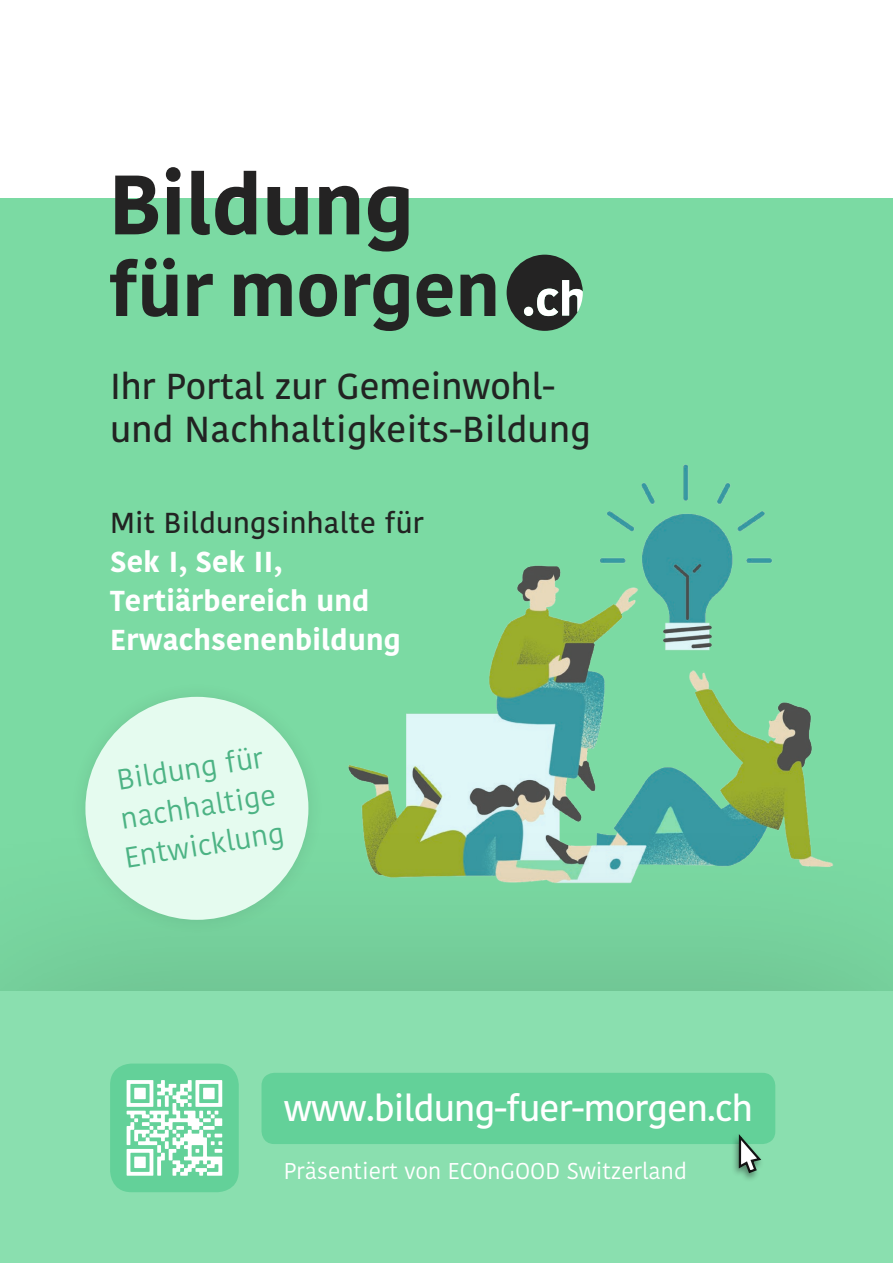
<style>
.page{position:relative;width:893px;height:1263px;background:#fff}
.page>*{position:absolute;margin:0;border:0;box-sizing:border-box;transform-origin:0 0}
.t1{font:500 36.22px "Kohinoor Bangla";letter-spacing:-.02em;color:#fff}
.t2{font:500 36px/42.8px "Kohinoor Bangla";letter-spacing:.01em;color:#222322}
.t3{font:700 28.8px/38.8px "Kohinoor Bangla";letter-spacing:.01em;color:#fff}
.t4{font:28.8px/38.8px "Kohinoor Bangla";color:#4cb384}
.t5{font:500 28.8px "Kohinoor Bangla";letter-spacing:.01em;color:#222322}
.t6{font:22.8px "Kohinoor Bangla";color:#fff}
</style>
<div class="page">
<div style="left:0;top:198px;width:893px;height:793px;background:#7bdaa3"></div>
<img style="left:348px;top:464px;width:464px;height:341px">
<div style="left:0;top:805px;width:893px;height:458px;background:#131413;opacity:.2"></div>
<div style="left:0;top:991px;width:893px;height:272px;background:#8adfaf"></div>
<svg style="left:115px;top:176px;width:43px;height:58px"></svg>
<svg style="left:166px;top:167px;width:15px;height:67px"></svg>
<svg style="left:191px;top:171px;width:65px;height:64px"></svg>
<svg style="left:267px;top:187px;width:41px;height:48px"></svg>
<svg style="left:319px;top:186px;width:40px;height:48px"></svg>
<svg style="left:368px;top:186px;width:41px;height:66px"></svg>
<svg style="left:110px;top:258px;width:67px;height:59px"></svg>
<svg style="left:187px;top:274px;width:26px;height:42px"></svg>
<svg style="left:234px;top:274px;width:58px;height:42px"></svg>
<svg style="left:299px;top:274px;width:38px;height:43px"></svg>
<svg style="left:345px;top:274px;width:64px;height:57px"></svg>
<svg style="left:416px;top:274px;width:36px;height:43px"></svg>
<svg style="left:460px;top:274px;width:35px;height:42px"></svg>
<svg style="left:507px;top:255px;width:76px;height:76px"></svg>
<div style="left:261px;top:1073px;width:514px;height:71px;background:#63d199;border-radius:13px"></div>
<div style="left:731px;top:1133px;width:33px;height:49px;background:#131413;opacity:.45"></div>
<svg style="left:738px;top:1133px;width:25px;height:42px"></svg>
<div style="left:69px;top:680px;width:256px;height:256px;background:#79d6a0"></div>
<div style="left:85px;top:697px;width:223px;height:223px;background:#e5fbef;border-radius:50%"></div>
<div style="left:110px;top:1063px;width:129px;height:129px;background:#63d199;border-radius:21px"></div>
<svg style="left:127px;top:1080px;width:95px;height:96px"></svg>
<p class="t2" style="left:110px;top:364px;width:482px">Ihr Portal zur Gemeinwohl&shy;und Nachhaltigkeits-Bildung</p>
<p class="t5" style="left:110px;top:500px;width:315px">Mit Bildungsinhalte für</p>
<p class="t3" style="left:110px;top:541px;width:292px">Sek I, Sek II,<br>Tertiärbereich und<br>Erwachsenenbildung</p>
<p class="t4" style="left:109px;top:761px;width:162px;rotate:-9deg">Bildung für nachhaltige<br>Entwicklung</p>
<p class="t1" style="left:284px;top:1079px;width:471px">www.bildung-fuer-morgen.ch</p>
<p class="t6" style="left:284px;top:1153px;width:404px">Präsentiert von ECOnGOOD Switzerland</p>
</div>
